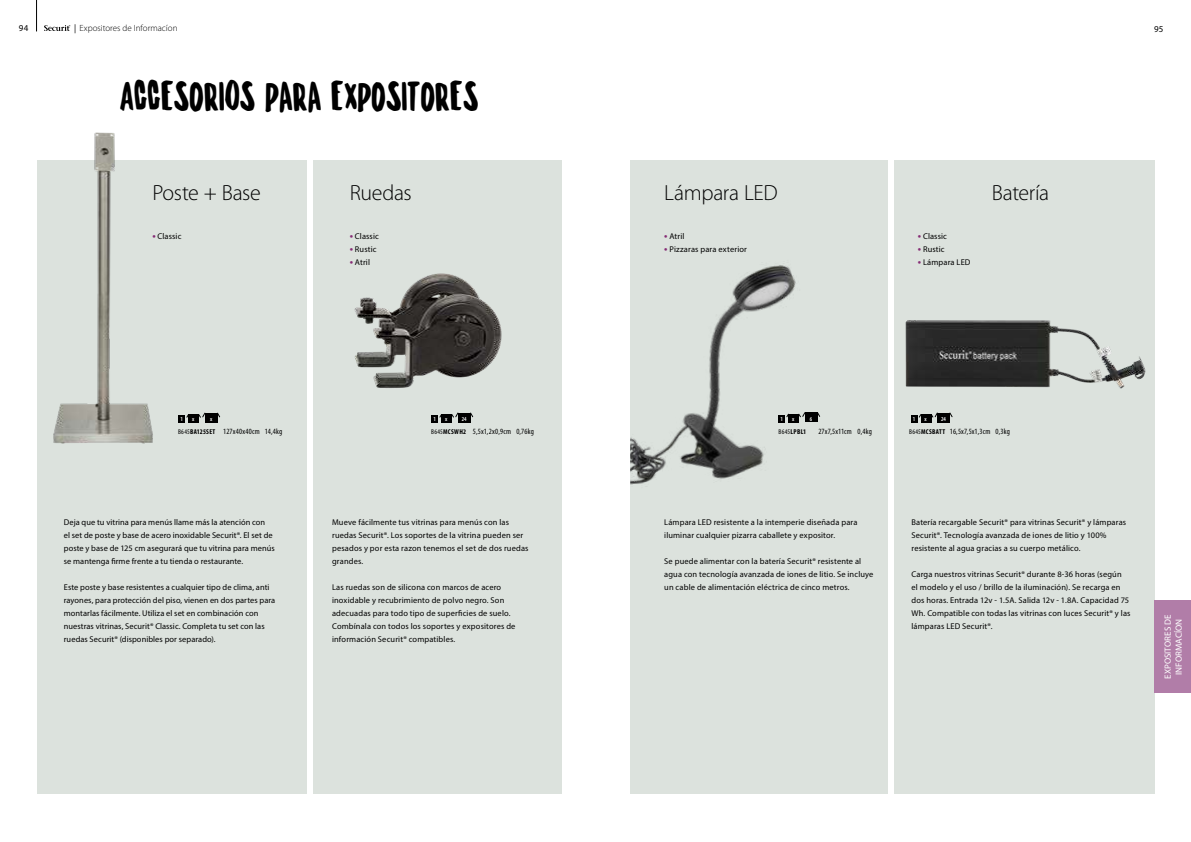
<style>
.page{position:relative;width:1191px;height:842px;background:#fff}
.page>*{position:absolute;margin:0;border:0;box-sizing:border-box;transform-origin:0 0}
.t1{font:48px "Securit Hand Pro";letter-spacing:-.05em;color:#000}
.t2{font:300 22px "Myriad Pro";letter-spacing:-.015em;color:#000}
.t3{font:300 9px "Myriad Pro";color:#000}
.t4{font:9px/10.8px "Myriad Pro";letter-spacing:.005em;color:#fff;text-align:center}
.t5{font:9px "Myriad Pro";color:#000}
.t6{font:8.4px/13px "Myriad Pro";letter-spacing:.015em;color:#000}
.t7{font:condensed 8px "Myriad Pro";letter-spacing:.02em;color:#000}
.t8{font:700 condensed 7px "Myriad Pro";letter-spacing:.045em;color:#000}
.t9{font:600 condensed 6px "Myriad Pro";color:#fff}
.s1{font-weight:400}
.s2{font-weight:700;font-size:10px;color:#862c75}
.s3{font-size:7px}
.s4{font-weight:700;font-size:7px}
</style>
<div class="page">
<div style="left:313px;top:161px;width:248px;height:633px;background:#dce2dd"></div>
<div style="left:37px;top:161px;width:269px;height:633px;background:#dce2dd"></div>
<div style="left:630px;top:161px;width:257px;height:633px;background:#dce2dd"></div>
<div style="left:894px;top:161px;width:260px;height:633px;background:#dce2dd"></div>
<img style="left:354px;top:273px;width:148px;height:115px">
<img style="left:37px;top:132px;width:134px;height:312px">
<img style="left:905px;top:307px;width:250px;height:85px">
<img style="left:630px;top:265px;width:171px;height:220px">
<svg style="left:44px;top:25px;width:26px;height:6px"></svg>
<hr style="left:36px;top:0;width:1px;height:31px;background:#000">
<div style="left:1154px;top:601px;width:37px;height:92px;background:#b17da8"></div>
<div style="left:178px;top:415px;width:7px;height:8px;background:#000"></div>
<div style="left:188px;top:414px;width:11px;height:9px;background:#000"></div>
<div style="left:205px;top:413px;width:12px;height:10px;background:#000"></div>
<svg style="left:199px;top:412px;width:6px;height:6px"></svg>
<div style="left:431px;top:415px;width:7px;height:8px;background:#000"></div>
<div style="left:441px;top:414px;width:11px;height:9px;background:#000"></div>
<div style="left:458px;top:413px;width:12px;height:10px;background:#000"></div>
<svg style="left:452px;top:412px;width:6px;height:6px"></svg>
<svg style="left:470px;top:412px;width:3px;height:5px"></svg>
<div style="left:778px;top:415px;width:7px;height:7px;background:#000"></div>
<div style="left:788px;top:414px;width:11px;height:8px;background:#000"></div>
<div style="left:805px;top:412px;width:12px;height:10px;background:#000"></div>
<svg style="left:798px;top:412px;width:7px;height:5px"></svg>
<svg style="left:817px;top:412px;width:3px;height:5px"></svg>
<div style="left:910px;top:415px;width:7px;height:8px;background:#000"></div>
<div style="left:921px;top:414px;width:10px;height:9px;background:#000"></div>
<div style="left:937px;top:413px;width:13px;height:10px;background:#000"></div>
<svg style="left:931px;top:412px;width:7px;height:6px"></svg>
<p class="t5" style="left:19px;top:23px;width:11px">94</p>
<p class="t3" style="left:74px;top:23px;width:105px"><span class="s1">|</span> Expositores de Informacíon</p>
<p class="t5" style="left:1154px;top:24px;width:11px">95</p>
<h1 class="t1" style="left:118px;top:71px;width:363px">ACCESORI0S PARA EXPOSITORES</h1>
<h2 class="t2" style="left:152px;top:179px;width:110px">Poste + Base</h2>
<h2 class="t2" style="left:350px;top:179px;width:64px">Ruedas</h2>
<p class="t6" style="left:152px;top:229px;width:31px"><span class="s2">•</span> Classic</p>
<p class="t6" style="left:350px;top:229px;width:31px"><span class="s2">•</span> Classic</p>
<p class="t6" style="left:350px;top:242px;width:28px"><span class="s2">•</span> Rustic</p>
<p class="t6" style="left:350px;top:255px;width:22px"><span class="s2">•</span> Atril</p>
<p class="t9" style="left:180px;top:415px;width:4px">1</p>
<p class="t9" style="left:192px;top:415px;width:4px">x</p>
<p class="t9" style="left:210px;top:415px;width:4px">x</p>
<p class="t9" style="left:433px;top:415px;width:4px">1</p>
<p class="t9" style="left:445px;top:415px;width:4px">x</p>
<p class="t9" style="left:462px;top:415px;width:6px">24</p>
<p class="t7" style="left:178px;top:426px;width:106px"><span class="s3">B645</span><span class="s4">BA125SET</span> 127x40x40cm 14,4kg</p>
<p class="t7" style="left:431px;top:426px;width:104px"><span class="s3">B645</span><span class="s4">MCSWH2</span> 5,5x1,2x0,9cm 0,76kg</p>
<p class="t6" style="left:64px;top:515px;width:212px">Deja que tu vitrina para menús llame más la atención con<br>el set de poste y base de acero inoxidable Securit®. El set de poste y base de 125 cm asegurará que tu vitrina para menús se mantenga firme frente a tu tienda o restaurante.</p>
<p class="t6" style="left:64px;top:580px;width:213px">Este poste y base resistentes a cualquier tipo de clima, anti rayones, para protección del piso, vienen en dos partes para montarlas fácilmente. Utiliza el set en combinación con nuestras vitrinas, Securit® Classic. Completa tu set con las ruedas Securit® (disponibles por separado).</p>
<p class="t6" style="left:332px;top:515px;width:198px">Mueve fácilmente tus vitrinas para menús con las ruedas Securit®. Los soportes de la vitrina pueden ser pesados y por esta razon tenemos el set de dos ruedas grandes.</p>
<p class="t6" style="left:332px;top:580px;width:185px">Las ruedas son de silicona con marcos de acero inoxidable y recubrimiento de polvo negro. Son adecuadas para todo tipo de superficies de suelo.<br>Combínala con todos los soportes y expositores de información Securit® compatibles.</p>
<h2 class="t2" style="left:664px;top:179px;width:115px">Lámpara LED</h2>
<p class="t6" style="left:664px;top:229px;width:22px"><span class="s2">•</span> Atril</p>
<p class="t6" style="left:664px;top:242px;width:84px"><span class="s2">•</span> Pizzaras para exterior</p>
<p class="t6" style="left:917px;top:229px;width:31px"><span class="s2">•</span> Classic</p>
<p class="t6" style="left:917px;top:242px;width:28px"><span class="s2">•</span> Rustic</p>
<p class="t6" style="left:917px;top:255px;width:54px"><span class="s2">•</span> Lámpara LED</p>
<h2 class="t2" style="left:992px;top:179px;width:59px">Batería</h2>
<p class="t9" style="left:780px;top:415px;width:4px">1</p>
<p class="t9" style="left:792px;top:415px;width:4px">x</p>
<p class="t9" style="left:810px;top:415px;width:4px">6</p>
<p class="t9" style="left:912px;top:415px;width:4px">1</p>
<p class="t9" style="left:924px;top:415px;width:4px">x</p>
<p class="t9" style="left:941px;top:415px;width:6px">24</p>
<p class="t8" style="left:778px;top:427px;width:29px"><span class="s1">B645</span>LPBL1</p>
<p class="t7" style="left:818px;top:426px;width:55px">27x7,5x11cm 0,4kg</p>
<p class="t7" style="left:909px;top:426px;width:102px"><span class="s3">B645</span><span class="s4">MCSBATT</span> 16,5x7,5x1,3cm 0,3kg</p>
<p class="t6" style="left:664px;top:515px;width:195px">Lámpara LED resistente a la intemperie diseñada para iluminar cualquier pizarra caballete y expositor.</p>
<p class="t6" style="left:664px;top:554px;width:211px">Se puede alimentar con la batería Securit® resistente al agua con tecnología avanzada de iones de litio. Se incluye un cable de alimentación eléctrica de cinco metros.</p>
<p class="t6" style="left:911px;top:515px;width:216px">Batería recargable Securit® para vitrinas Securit® y lámparas<br>Securit®. Tecnología avanzada de iones de litio y 100% resistente al agua gracias a su cuerpo metálico.</p>
<p class="t6" style="left:911px;top:567px;width:220px">Carga nuestros vitrinas Securit® durante 8-36 horas (según<br>el modelo y el uso / brillo de la iluminación). Se recarga en dos horas. Entrada 12v - 1.5A. Salida 12v - 1.8A. Capacidad 75<br>Wh. Compatible con todas las vitrinas con luces Securit® y las lámparas LED Securit®.</p>
<p class="t4" style="left:1162px;top:679px;width:66px;rotate:-90deg">EXPOSITORES DE<br>INFORMACÍON</p>
</div>
